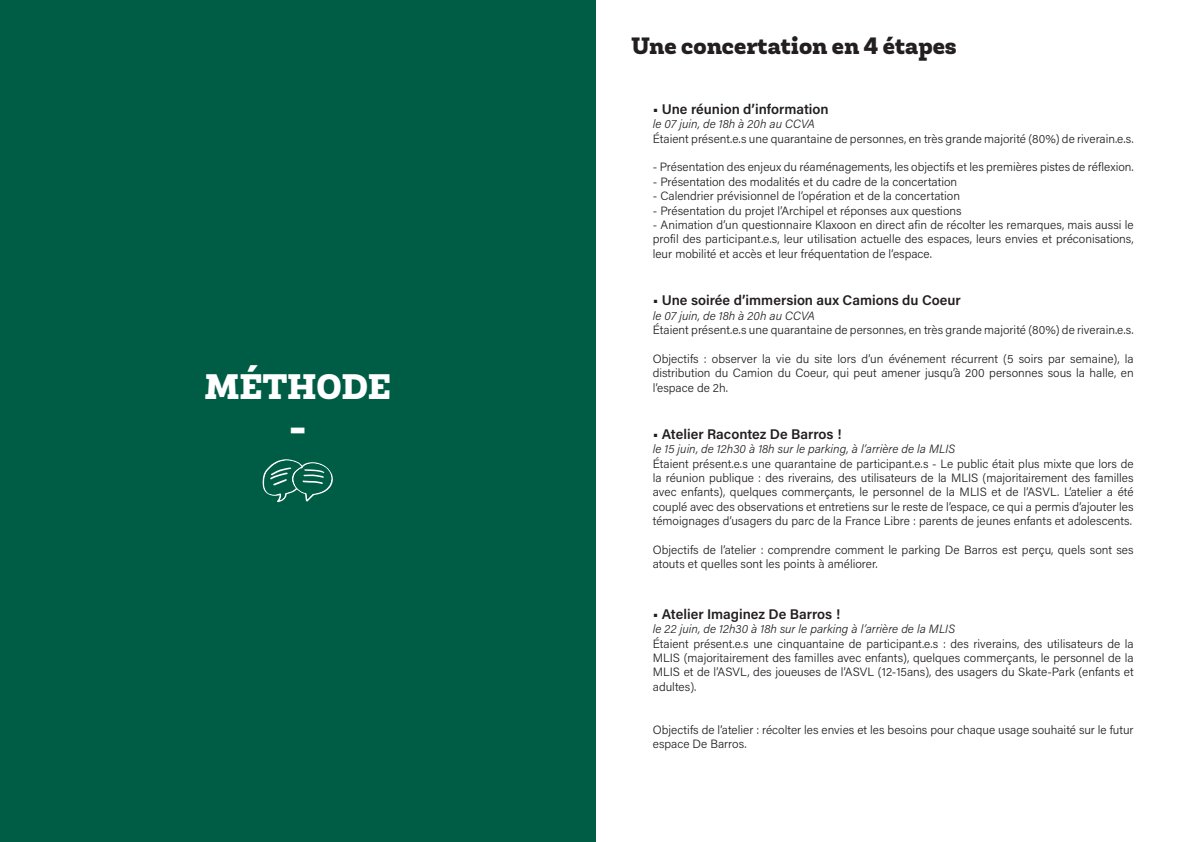
<style>
.page{position:relative;width:1191px;height:842px;background:#fff}
.page>*{position:absolute;margin:0;border:0;box-sizing:border-box;transform-origin:0 0}
.t1{font:900 36px "Roble";letter-spacing:-.005em;color:#fff}
.t2{font:900 24px "Roble";color:#231f20}
.t3{font:600 14px "Acumin Pro";color:#231f20}
.t4{font:300 12px/14.4px "Acumin Pro";color:#231f20;text-align:justify}
.t5{font:italic 300 12px "Acumin Pro";color:#231f20}
</style>
<div class="page">
<div style="left:0;top:0;width:595px;height:842px;background:#005d45"></div>
<svg style="left:263px;top:459px;width:70px;height:43px"></svg>
<p class="t1" style="left:204px;top:364px;width:188px">MÉTHODE</p>
<p class="t1" style="left:289px;top:405px;width:18px">-</p>
<p class="t2" style="left:631px;top:30px;width:327px">Une concertation en 4 étapes</p>
<p class="t3" style="left:653px;top:99px;width:177px">• Une réunion d’information</p>
<p class="t5" style="left:653px;top:116px;width:164px">le 07 juin, de 18h à 20h au CCVA</p>
<p class="t4" style="left:653px;top:131px;width:482px">Étaient présent.e.s une quarantaine de personnes, en très grande majorité (80%) de riverain.e.s.</p>
<p class="t4" style="left:653px;top:160px;width:482px">- Présentation des enjeux du réaménagements, les objectifs et les premières pistes de réflexion.</p>
<p class="t4" style="left:653px;top:174px;width:306px">- Présentation des modalités et du cadre de la concertation</p>
<p class="t4" style="left:653px;top:188px;width:309px">- Calendrier prévisionnel de l’opération et de la concertation</p>
<p class="t4" style="left:653px;top:203px;width:310px">- Présentation du projet l’Archipel et réponses aux questions</p>
<p class="t4" style="left:653px;top:217px;width:482px">- Animation d’un questionnaire Klaxoon en direct afin de récolter les remarques, mais aussi le profil des participant.e.s, leur utilisation actuelle des espaces, leurs envies et préconisations, leur mobilité et accès et leur fréquentation de l’espace.</p>
<p class="t3" style="left:653px;top:290px;width:309px">• Une soirée d’immersion aux Camions du Coeur</p>
<p class="t5" style="left:653px;top:307px;width:164px">le 07 juin, de 18h à 20h au CCVA</p>
<p class="t4" style="left:653px;top:322px;width:482px">Étaient présent.e.s une quarantaine de personnes, en très grande majorité (80%) de riverain.e.s.</p>
<p class="t4" style="left:653px;top:351px;width:482px">Objectifs : observer la vie du site lors d’un événement récurrent (5 soirs par semaine), la distribution du Camion du Coeur, qui peut amener jusqu’à 200 personnes sous la halle, en l’espace de 2h.</p>
<p class="t3" style="left:653px;top:424px;width:190px">• Atelier Racontez De Barros !</p>
<p class="t5" style="left:653px;top:441px;width:304px">le 15 juin, de 12h30 à 18h sur le parking, à l’arrière de la MLIS</p>
<p class="t4" style="left:653px;top:456px;width:482px">Étaient présent.e.s une quarantaine de participant.e.s - Le public était plus mixte que lors de la réunion publique : des riverains, des utilisateurs de la MLIS (majoritairement des familles avec enfants), quelques commerçants, le personnel de la MLIS et de l’ASVL. L’atelier a été couplé avec des observations et entretiens sur le reste de l’espace, ce qui a permis d’ajouter les témoignages d’usagers du parc de la France Libre : parents de jeunes enfants et adolescents.</p>
<p class="t4" style="left:653px;top:542px;width:482px">Objectifs de l’atelier : comprendre comment le parking De Barros est perçu, quels sont ses atouts et quelles sont les points à améliorer.</p>
<p class="t3" style="left:653px;top:604px;width:189px">• Atelier Imaginez De Barros !</p>
<p class="t5" style="left:653px;top:621px;width:304px">le 22 juin, de 12h30 à 18h sur le parking à l’arrière de la MLIS</p>
<p class="t4" style="left:653px;top:636px;width:482px">Étaient présent.e.s une cinquantaine de participant.e.s : des riverains, des utilisateurs de la MLIS (majoritairement des familles avec enfants), quelques commerçants, le personnel de la MLIS et de l’ASVL, des joueuses de l’ASVL (12-15ans), des usagers du Skate-Park (enfants et adultes).</p>
<p class="t4" style="left:653px;top:722px;width:482px">Objectifs de l’atelier : récolter les envies et les besoins pour chaque usage souhaité sur le futur espace De Barros.</p>
</div>
